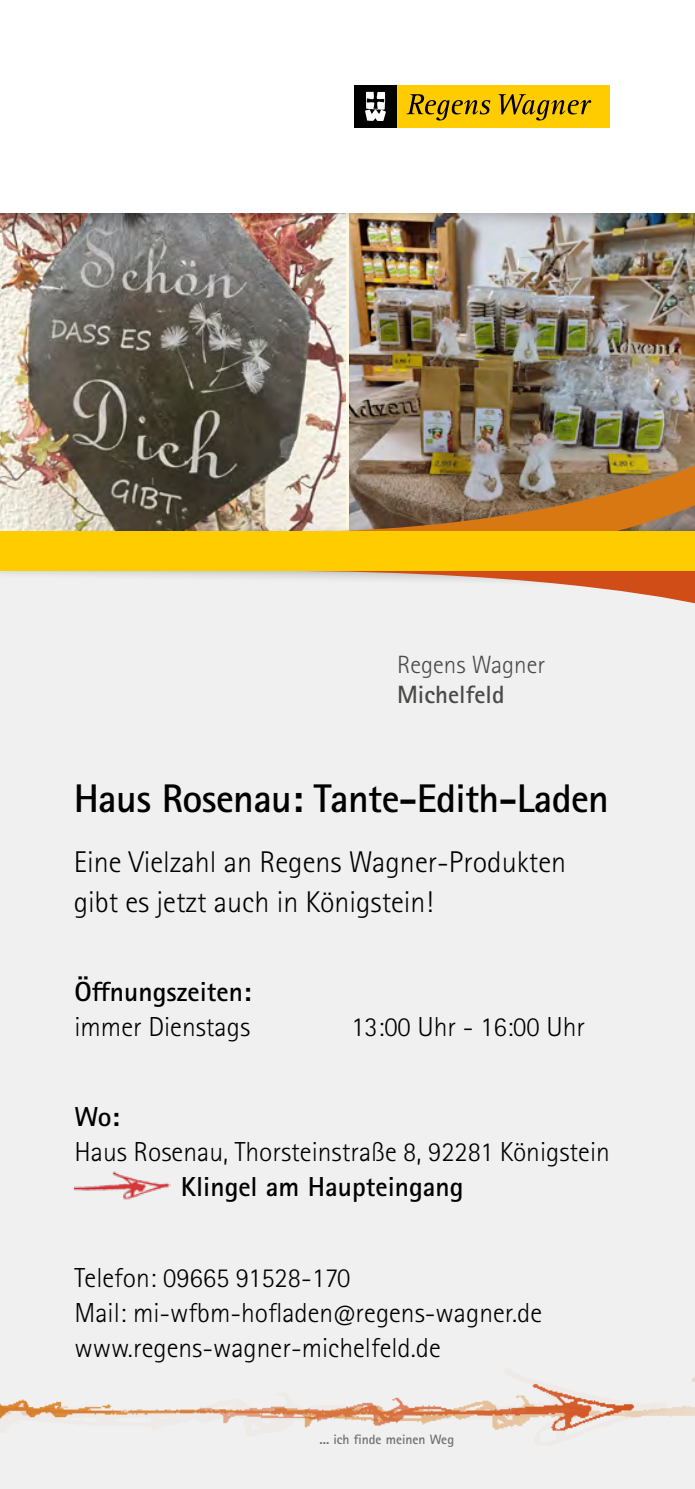
<style>
.page{position:relative;width:695px;height:1489px;background:#fff}
.page>*{position:absolute;margin:0;border:0;box-sizing:border-box;transform-origin:0 0}
.t1{font:700 40px "Rotis Sans Serif Pro";letter-spacing:-.015em;color:#000}
.t2{font:300 30px/40px "Rotis Sans Serif Pro";color:#000}
.t3{font:300 27.5px/35px "Rotis Sans Serif Pro";color:#000}
.t4{font:700 27.5px "Rotis Sans Serif Pro";color:#000}
.t5{font:300 25px "Rotis Sans Serif Pro";color:#4a4a49}
.t6{font:700 25px "Rotis Sans Serif Pro";color:#4a4a49}
.t7{font:700 13.5px "Rotis Sans Serif Pro";color:#706f6f}
</style>
<div class="page">
<div style="left:0;top:213px;width:694px;height:1275px;background:#f0f0f0"></div>
<img style="left:0;top:235px;width:345px;height:284px">
<img style="left:349px;top:235px;width:345px;height:227px">
<div style="left:0;top:0;width:694px;height:235px;background:#000;opacity:.7"></div>
<div style="left:0;top:0;width:694px;height:213px;background:#fff"></div>
<div style="left:354px;top:85px;width:43px;height:43px;background:#000"></div>
<svg style="left:365px;top:92px;width:21px;height:29px"></svg>
<div style="left:397px;top:85px;width:212px;height:43px;background:#fc0"></div>
<svg style="left:406px;top:94px;width:85px;height:26px"></svg>
<svg style="left:498px;top:94px;width:93px;height:26px"></svg>
<img style="left:0;top:1383px;width:663px;height:48px">
<img style="left:74px;top:1171px;width:96px;height:29px">
<div style="left:0;top:519px;width:694px;height:70px;background:#000;opacity:.5"></div>
<img style="left:228px;top:462px;width:466px;height:69px">
<svg style="left:0;top:571px;width:694px;height:32px"></svg>
<div style="left:0;top:531px;width:694px;height:40px;background:#fc0"></div>
<p class="t5" style="left:397px;top:650px;width:150px">Regens Wagner</p>
<p class="t6" style="left:397px;top:679px;width:109px">Michelfeld</p>
<h1 class="t1" style="left:74px;top:772px;width:536px">Haus Rosenau: Tante-Edith-Laden</h1>
<p class="t2" style="left:74px;top:841px;width:494px">Eine Vielzahl an Regens Wagner-Produkten gibt es jetzt auch in Königstein!</p>
<p class="t4" style="left:74px;top:974px;width:178px">Öffnungszeiten:</p>
<p class="t3" style="left:74px;top:1009px;width:177px">immer Dienstags</p>
<p class="t3" style="left:351px;top:1009px;width:235px">13:00 Uhr - 16:00 Uhr</p>
<p class="t4" style="left:74px;top:1099px;width:47px">Wo:</p>
<p class="t3" style="left:74px;top:1134px;width:537px">Haus Rosenau, Thorsteinstraße 8, 92281 Königstein</p>
<p class="t4" style="left:181px;top:1169px;width:284px">Klingel am Haupteingang</p>
<p class="t3" style="left:74px;top:1259px;width:469px">Telefon: 09665 91528-170<br>Mail: mi-wfbm-hofladen@regens-wagner.de www.regens-wagner-michelfeld.de</p>
<p class="t7" style="left:319px;top:1430px;width:136px">... ich finde meinen Weg</p>
</div>
